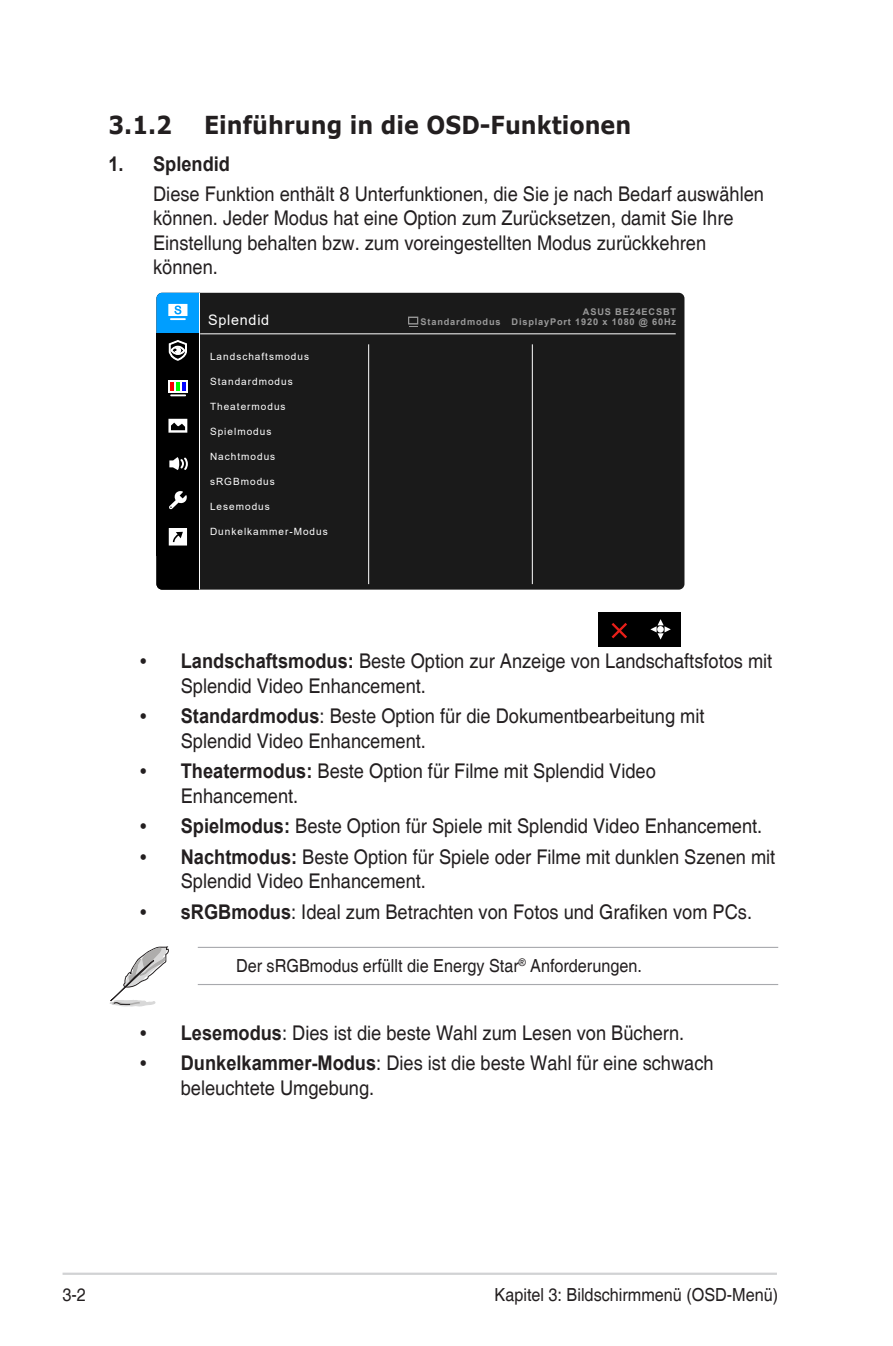
<style>
.page{position:relative;width:893px;height:1346px;background:#fff}
.page>*{position:absolute;margin:0;border:0;box-sizing:border-box;transform-origin:0 0}
.Heading_2{font:700 24.75px "Verdana";color:#231f20;scale:.9 1}
.List{font:20.25px/24.3px "Helvetica";color:#231f20;scale:.9 1}
.t1{font:700 20.25px "Helvetica";color:#231f20;scale:.9 1}
.Message_List{font:18px "Helvetica";color:#231f20;scale:.9 1}
.Page_No__Left{font:18px "Helvetica";color:#231f20;scale:.9 1}
.t2{font:14.4px "Arial";letter-spacing:.05em;color:#fff}
.t3{font:9.9px "Arial";letter-spacing:.1em;color:#fff}
.t4{font:700 9.22px/10.6px "Arial";letter-spacing:.09em;color:#999;text-align:right}
.s1{font-weight:700}
</style>
<div class="page">
<hr style="left:63px;top:1272px;width:714px;height:3px;background:#d1d2d4">
<hr style="left:198px;top:947px;width:580px;height:1px;background:#a8a9ad">
<hr style="left:198px;top:984px;width:580px;height:1px;background:#a8a9ad">
<div style="left:200px;top:293px;width:484px;height:297px;background:#1a1a1a"></div>
<hr style="left:200px;top:333px;width:476px;height:1px;background:#fff">
<hr style="left:368px;top:344px;width:1px;height:240px;background:#fff">
<hr style="left:532px;top:344px;width:1px;height:240px;background:#fff">
<div style="left:599px;top:612px;width:82px;height:35px;background:#000"></div>
<svg style="left:650px;top:619px;width:21px;height:20px"></svg>
<svg style="left:612px;top:623px;width:15px;height:15px"></svg>
<svg style="left:156px;top:293px;width:44px;height:297px"></svg>
<svg style="left:408px;top:317px;width:10px;height:10px"></svg>
<svg style="left:109px;top:946px;width:60px;height:61px"></svg>
<p class="Heading_2" style="left:108px;top:107px;width:72px">3.1.2</p>
<p class="Heading_2" style="left:204px;top:107px;width:476px">Einführung in die OSD-Funktionen</p>
<p class="t1" style="left:108px;top:149px;width:137px">1. Splendid</p>
<p class="List" style="left:153px;top:182px;width:680px">Diese Funktion enthält 8 Unterfunktionen, die Sie je nach Bedarf auswählen können. Jeder Modus hat eine Option zum Zurücksetzen, damit Sie Ihre Einstellung behalten bzw. zum voreingestellten Modus zurückkehren können.</p>
<p class="t4" style="left:420px;top:306px;width:257px">ASUS BE24ECSBT<br>Standardmodus DisplayPort 1920 x 1080 @ 60Hz</p>
<p class="t3" style="left:210px;top:350px;width:101px">Landschaftsmodus</p>
<p class="t3" style="left:210px;top:375px;width:84px">Standardmodus</p>
<p class="t3" style="left:210px;top:400px;width:77px">Theatermodus</p>
<p class="t3" style="left:210px;top:425px;width:63px">Spielmodus</p>
<p class="t3" style="left:210px;top:450px;width:67px">Nachtmodus</p>
<p class="t3" style="left:210px;top:475px;width:66px">sRGBmodus</p>
<p class="t3" style="left:210px;top:500px;width:61px">Lesemodus</p>
<p class="t3" style="left:210px;top:525px;width:119px">Dunkelkammer-Modus</p>
<p class="t2" style="left:208px;top:310px;width:63px">Splendid</p>
<p class="List" style="left:181px;top:650px;width:659px;text-indent:-40px"><span class="s1">• Landschaftsmodus:</span> Beste Option zur Anzeige von Landschaftsfotos mit<br>Splendid Video Enhancement.</p>
<p class="List" style="left:181px;top:705px;width:583px;text-indent:-40px"><span class="s1">• Standardmodus</span>: Beste Option für die Dokumentbearbeitung mit<br>Splendid Video Enhancement.</p>
<p class="List" style="left:181px;top:760px;width:529px;text-indent:-40px"><span class="s1">• Theatermodus:</span> Beste Option für Filme mit Splendid Video<br>Enhancement.</p>
<p class="List" style="left:140px;top:815px;width:693px"><span class="s1">• Spielmodus:</span> Beste Option für Spiele mit Splendid Video Enhancement.</p>
<p class="List" style="left:181px;top:845px;width:662px;text-indent:-40px"><span class="s1">• Nachtmodus:</span> Beste Option für Spiele oder Filme mit dunklen Szenen mit<br>Splendid Video Enhancement.</p>
<p class="List" style="left:140px;top:900px;width:681px"><span class="s1">• sRGBmodus</span>: Ideal zum Betrachten von Fotos und Grafiken vom PCs.</p>
<p class="Message_List" style="left:236px;top:955px;width:452px">Der sRGBmodus erfüllt die Energy Star<sup>®</sup> Anforderungen.</p>
<p class="List" style="left:140px;top:1021px;width:606px"><span class="s1">• Lesemodus</span>: Dies ist die beste Wahl zum Lesen von Büchern.</p>
<p class="List" style="left:181px;top:1052px;width:593px;text-indent:-40px"><span class="s1">• Dunkelkammer-Modus</span>: Dies ist die beste Wahl für eine schwach beleuchtete Umgebung.</p>
<p class="Page_No__Left" style="left:63px;top:1284px;width:28px">3-2</p>
<p class="Message_List" style="left:495px;top:1284px;width:317px">Kapitel 3: Bildschirmmenü (OSD-Menü)</p>
</div>
